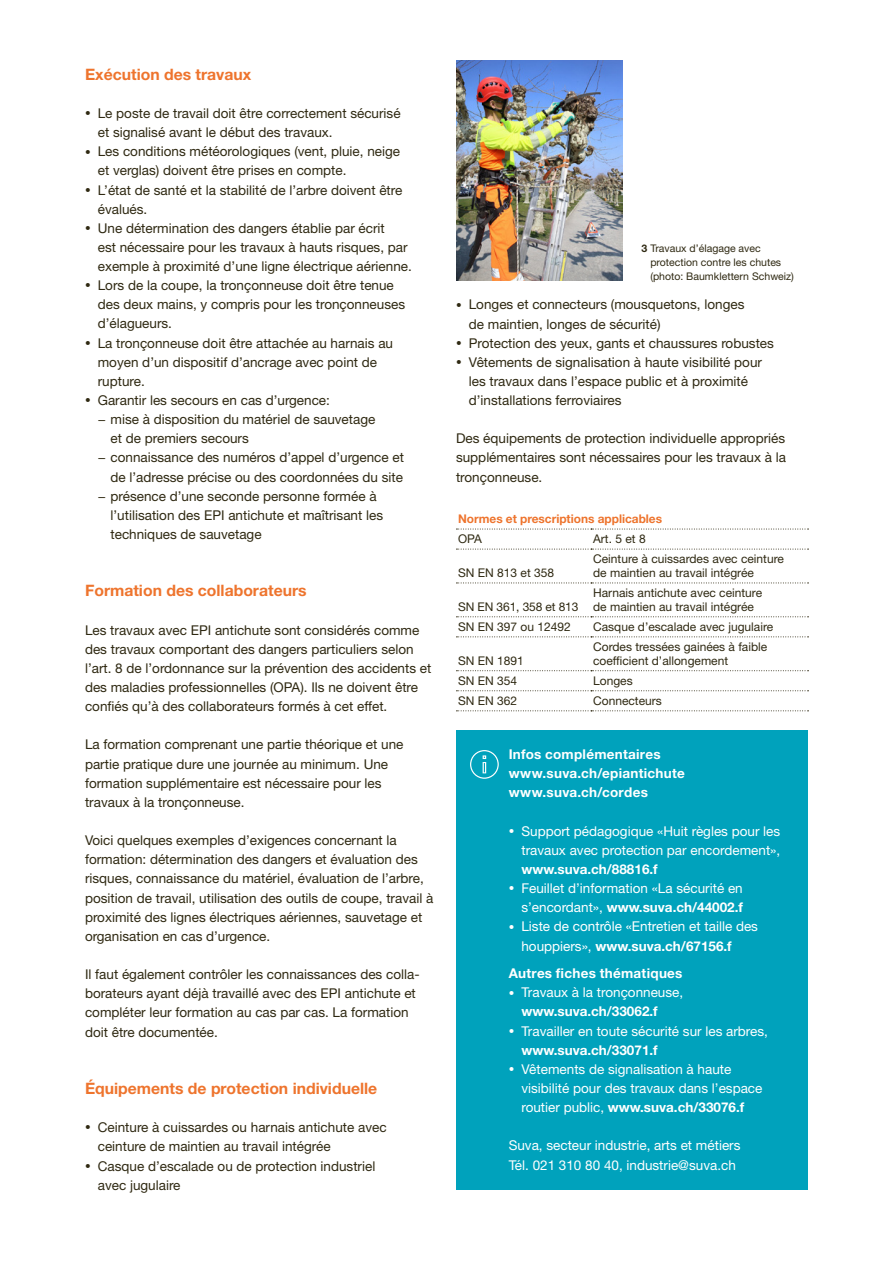
<style>
.page{position:relative;width:893px;height:1263px;background:#fff}
.page>*{position:absolute;margin:0;border:0;box-sizing:border-box;transform-origin:0 0}
.t1{font:700 15.75px "Helvetica Neue LT Std";color:#ee742d}
.t2{font:13.5px/19.2px "Helvetica Neue LT Std";color:#2f2912}
.t3{font:13.5px/19.2px "Helvetica Neue LT Std";color:#fff}
.t4{font:700 13.5px/19.2px "Helvetica Neue LT Std";letter-spacing:.02em;color:#fff}
.t5{font:700 13.5px "Helvetica Neue LT Std";color:#fff}
.t6{font:12px/13.8px "Helvetica Neue LT Std";color:#2f2912}
.t7{font:700 12px "Helvetica Neue LT Std";color:#ee742d}
.t8{font:10.5px/13.8px "Helvetica Neue LT Std";color:#2f2912}
.s1{font-size:11.25px}
.s2{font-weight:700}
</style>
<div class="page">
<img style="left:456px;top:61px;width:166px;height:219px">
<svg style="left:456px;top:549px;width:352px;height:1px"></svg>
<svg style="left:456px;top:583px;width:352px;height:1px"></svg>
<svg style="left:456px;top:616px;width:352px;height:1px"></svg>
<svg style="left:456px;top:636px;width:352px;height:1px"></svg>
<svg style="left:456px;top:670px;width:352px;height:1px"></svg>
<svg style="left:456px;top:690px;width:352px;height:1px"></svg>
<svg style="left:456px;top:710px;width:352px;height:1px"></svg>
<svg style="left:456px;top:529px;width:352px;height:1px"></svg>
<div style="left:456px;top:730px;width:352px;height:459px;background:#00a2bc"></div>
<svg style="left:470px;top:750px;width:29px;height:29px"></svg>
<p class="t1" style="left:85px;top:64px;width:168px">Exécution des travaux</p>
<p class="t2" style="left:98px;top:103px;width:304px;text-indent:-13px"><span class="s1">•</span> Le poste de travail doit être correctement sécurisé et signalisé avant le début des travaux.</p>
<p class="t2" style="left:98px;top:142px;width:304px;text-indent:-13px"><span class="s1">•</span> Les conditions météorologiques (vent, pluie, neige et verglas) doivent être prises en compte.</p>
<p class="t2" style="left:98px;top:180px;width:306px;text-indent:-13px"><span class="s1">•</span> L’état de santé et la stabilité de l’arbre doivent être évalués.</p>
<p class="t2" style="left:98px;top:218px;width:316px;text-indent:-13px"><span class="s1">•</span> Une détermination des dangers établie par écrit<br>est nécessaire pour les travaux à hauts risques, par exemple à proximité d’une ligne électrique aérienne.</p>
<p class="t2" style="left:98px;top:276px;width:309px;text-indent:-13px"><span class="s1">•</span> Lors de la coupe, la tronçonneuse doit être tenue des deux mains, y compris pour les tronçonneuses d’élagueurs.</p>
<p class="t2" style="left:98px;top:333px;width:297px;text-indent:-13px"><span class="s1">•</span> La tronçonneuse doit être attachée au harnais au moyen d’un dispositif d’ancrage avec point de rupture.</p>
<p class="t2" style="left:85px;top:390px;width:246px"><span class="s1">•</span> Garantir les secours en cas d’urgence:</p>
<p class="t2" style="left:98px;top:410px;width:279px">− mise à disposition du matériel de sauvetage</p>
<p class="t2" style="left:111px;top:429px;width:140px">et de premiers secours</p>
<p class="t2" style="left:98px;top:448px;width:308px">− connaissance des numéros d’appel d’urgence et</p>
<p class="t2" style="left:111px;top:467px;width:294px">de l’adresse précise ou des coordonnées du site</p>
<p class="t2" style="left:98px;top:486px;width:280px">− présence d’une seconde personne formée à</p>
<p class="t2" style="left:111px;top:505px;width:274px">l’utilisation des EPI antichute et maîtrisant les</p>
<p class="t2" style="left:111px;top:524px;width:153px">techniques de sauvetage</p>
<p class="t1" style="left:85px;top:581px;width:223px">Formation des collaborateurs</p>
<p class="t2" style="left:85px;top:620px;width:348px">Les travaux avec EPI antichute sont considérés comme des travaux comportant des dangers particuliers selon l’art. 8 de l’ordonnance sur la prévention des accidents et des maladies professionnelles (OPA). Ils ne doivent être confiés qu’à des collaborateurs formés à cet effet.</p>
<p class="t2" style="left:85px;top:735px;width:320px">La formation comprenant une partie théorique et une partie pratique dure une journée au minimum. Une formation supplémentaire est nécessaire pour les travaux à la tronçonneuse.</p>
<p class="t2" style="left:85px;top:830px;width:350px">Voici quelques exemples d’exigences concernant la formation: détermination des dangers et évaluation des risques, connaissance du matériel, évaluation de l’arbre, position de travail, utilisation des outils de coupe, travail à proximité des lignes électriques aériennes, sauvetage et organisation en cas d’urgence.</p>
<p class="t2" style="left:85px;top:964px;width:336px">Il faut également contrôler les connaissances des colla&shy;borateurs ayant déjà travaillé avec des EPI antichute et compléter leur formation au cas par cas. La formation doit être documentée.</p>
<p class="t1" style="left:85px;top:1078px;width:294px">Équipements de protection individuelle</p>
<p class="t2" style="left:98px;top:1118px;width:290px;text-indent:-13px"><span class="s1">•</span> Ceinture à cuissardes ou harnais antichute avec ceinture de maintien au travail intégrée</p>
<p class="t2" style="left:98px;top:1156px;width:279px;text-indent:-13px"><span class="s1">•</span> Casque d’escalade ou de protection industriel avec jugulaire</p>
<p class="t8" style="left:650px;top:241px;width:145px;text-indent:-9px"><span class="s2">3</span> Travaux d’élagage avec protection contre les chutes (photo: Baumklettern Schweiz)</p>
<p class="t2" style="left:469px;top:295px;width:277px;text-indent:-13px"><span class="s1">•</span> Longes et connecteurs (mousquetons, longes de maintien, longes de sécurité)</p>
<p class="t2" style="left:456px;top:333px;width:319px"><span class="s1">•</span> Protection des yeux, gants et chaussures robustes</p>
<p class="t2" style="left:469px;top:352px;width:295px;text-indent:-13px"><span class="s1">•</span> Vêtements de signalisation à haute visibilité pour les travaux dans l’espace public et à proximité d’installations ferroviaires</p>
<p class="t2" style="left:456px;top:429px;width:332px;text-align:justify">Des équipements de protection individuelle appropriés supplémentaires sont nécessaires pour les travaux à la tronçonneuse.</p>
<p class="t7" style="left:458px;top:512px;width:205px">Normes et prescriptions applicables</p>
<p class="t6" style="left:458px;top:532px;width:25px">OPA</p>
<p class="t6" style="left:593px;top:532px;width:54px">Art. 5 et 8</p>
<p class="t6" style="left:458px;top:566px;width:98px">SN EN 813 et 358</p>
<p class="t6" style="left:593px;top:552px;width:192px">Ceinture à cuissardes avec ceinture de maintien au travail intégrée</p>
<p class="t6" style="left:458px;top:600px;width:122px">SN EN 361, 358 et 813</p>
<p class="t6" style="left:593px;top:586px;width:170px">Harnais antichute avec ceinture de maintien au travail intégrée</p>
<p class="t6" style="left:458px;top:620px;width:114px">SN EN 397 ou 12492</p>
<p class="t6" style="left:593px;top:620px;width:182px">Casque d’escalade avec jugulaire</p>
<p class="t6" style="left:458px;top:654px;width:67px">SN EN 1891</p>
<p class="t6" style="left:593px;top:640px;width:176px">Cordes tressées gainées à faible coefficient d’allongement</p>
<p class="t6" style="left:458px;top:674px;width:61px">SN EN 354</p>
<p class="t6" style="left:593px;top:674px;width:41px">Longes</p>
<p class="t6" style="left:458px;top:694px;width:61px">SN EN 362</p>
<p class="t6" style="left:593px;top:694px;width:70px">Connecteurs</p>
<p class="t4" style="left:509px;top:744px;width:178px">Infos complémentaires www.suva.ch/epiantichute www.suva.ch/cordes</p>
<p class="t3" style="left:509px;top:821px;width:273px;text-align:right"><span class="s1">•</span> Support pédagogique «Huit règles pour les travaux avec protection par encordement»,</p>
<p class="t5" style="left:521px;top:861px;width:138px">www.suva.ch/88816.f</p>
<p class="t3" style="left:509px;top:878px;width:236px;text-align:right"><span class="s1">•</span> Feuillet d’information «La sécurité en s’encordant», <span class="s2">www.suva.ch/44002.f</span></p>
<p class="t3" style="left:521px;top:917px;width:238px;text-indent:-13px"><span class="s1">•</span> Liste de contrôle «Entretien et taille des houppiers», <span class="s2">www.suva.ch/67156.f</span></p>
<p class="t4" style="left:509px;top:963px;width:175px">Autres fiches thématiques</p>
<p class="t3" style="left:521px;top:983px;width:163px;text-indent:-13px"><span class="s1">•</span> Travaux à la tronçonneuse, <span class="s2">www.suva.ch/33062.f</span></p>
<p class="t3" style="left:521px;top:1021px;width:248px;text-indent:-13px"><span class="s1">•</span> Travailler en toute sécurité sur les arbres, <span class="s2">www.suva.ch/33071.f</span></p>
<p class="t3" style="left:521px;top:1059px;width:243px;text-indent:-13px"><span class="s1">•</span> Vêtements de signalisation à haute visibilité pour des travaux dans l’espace routier public, <span class="s2">www.suva.ch/33076.f</span></p>
<p class="t3" style="left:509px;top:1136px;width:233px">Suva, secteur industrie, arts et métiers<br>Tél. 021 310 80 40, industrie@suva.ch</p>
</div>
